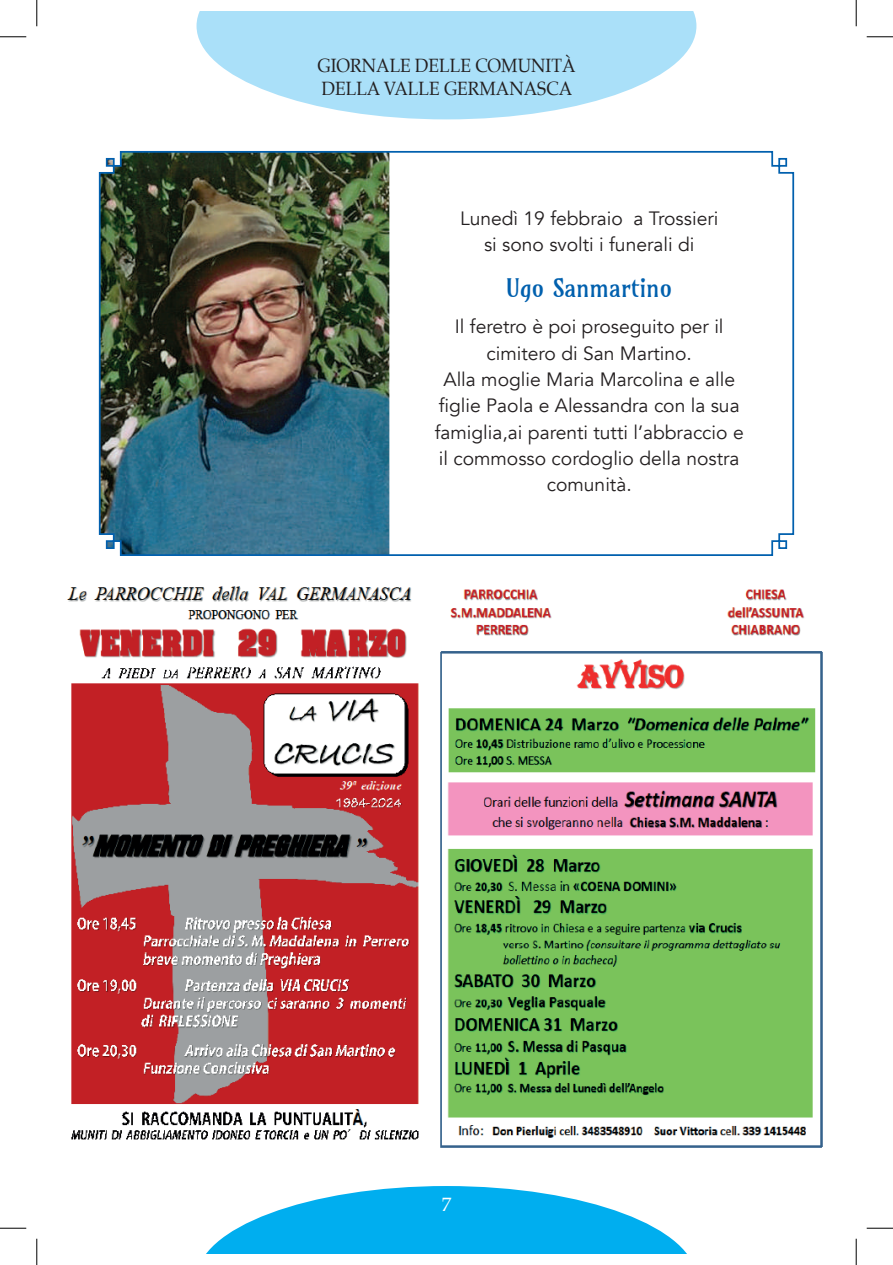
<style>
.page{position:relative;width:893px;height:1265px;background:#fff}
.page>*{position:absolute;margin:0;border:0;box-sizing:border-box;transform-origin:0 0}
.t1{font:24.5px "Amarante";color:#0160ae}
.t2{font:19.25px/26.2px "Avenir";color:#231f20;text-align:center}
.t3{font:19.25px/22.8px "Palatino";color:#231f20;scale:.9 1}
.t4{font:19.25px "Palatino";color:#fff}
</style>
<div class="page">
<svg style="left:196px;top:12px;width:500px;height:107px;fill:#aae0f9"></svg>
<svg style="left:207px;top:1186px;width:479px;height:66px"></svg>
<img style="left:67px;top:586px;width:352px;height:554px">
<img style="left:98px;top:150px;width:696px;height:406px">
<img style="left:440px;top:589px;width:383px;height:559px">
<svg style="left:0;top:36px;width:26px;height:1px"></svg>
<svg style="left:866px;top:36px;width:26px;height:1px"></svg>
<svg style="left:0;top:1227px;width:26px;height:1px"></svg>
<svg style="left:866px;top:1227px;width:26px;height:1px"></svg>
<svg style="left:36px;top:0;width:1px;height:26px"></svg>
<svg style="left:36px;top:1238px;width:1px;height:26px"></svg>
<svg style="left:855px;top:0;width:1px;height:26px"></svg>
<svg style="left:855px;top:1238px;width:1px;height:26px"></svg>
<p class="t3" style="left:317px;top:54px;width:288px">GIORNALE DELLE COMUNITÀ<br>DELLA VALLE GERMANASCA</p>
<p class="t2" style="left:460px;top:205px;width:260px">Lunedì 19 febbraio a Trossieri si sono svolti i funerali di</p>
<p class="t1" style="left:505px;top:273px;width:168px">Ugo Sanmartino</p>
<p class="t2" style="left:434px;top:314px;width:310px">Il feretro è poi proseguito per il cimitero di San Martino.<br>Alla moglie Maria Marcolina e alle figlie Paola e Alessandra con la sua famiglia,ai parenti tutti l’abbraccio e il commosso cordoglio della nostra comunità.</p>
<p class="t4" style="left:441px;top:1188px;width:11px">7</p>
</div>
